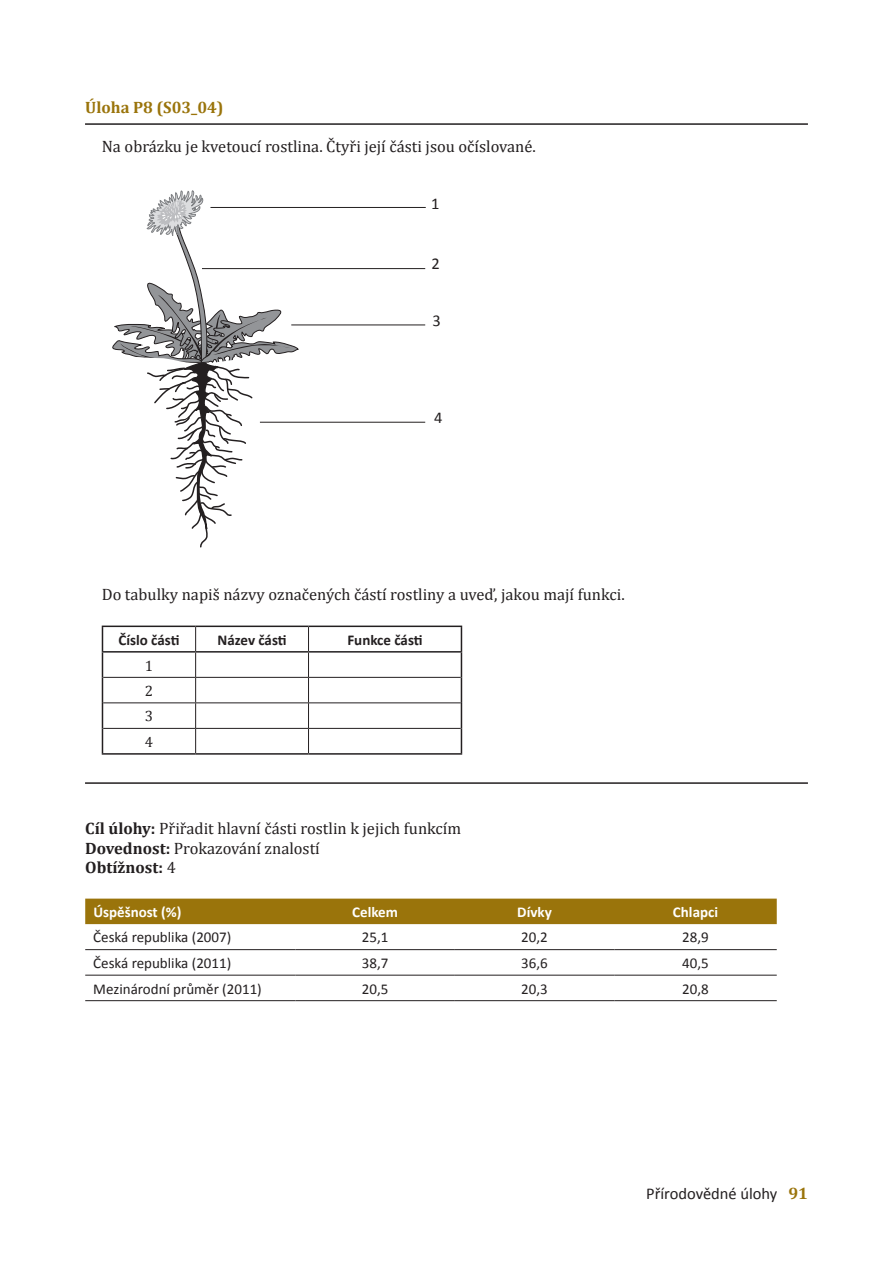
<style>
.page{position:relative;width:893px;height:1263px;background:#fff}
.page>*{position:absolute;margin:0;border:0;box-sizing:border-box;transform-origin:0 0}
.t1{font:16.5px/19.5px "Cambria";color:#231f20}
.t2{font:16.5px "Calibri";color:#231f20}
.t3{font:700 16.5px "Cambria";color:#9a740b}
.t4{font:15px "Calibri";color:#231f20}
.t5{font:700 15px "Calibri";color:#231f20}
.t6{font:700 15px "Calibri";color:#fff}
.t7{font:15px/25.3px "Cambria";color:#231f20;text-align:justify}
.s1{font-weight:700}
.s2{font-family:"Cambria";font-weight:700;color:#9a740b}
</style>
<div class="page">
<hr style="left:102px;top:625px;width:94px;height:2px;background:#231f20">
<hr style="left:196px;top:625px;width:113px;height:2px;background:#231f20">
<hr style="left:309px;top:625px;width:153px;height:2px;background:#231f20">
<hr style="left:102px;top:651px;width:94px;height:2px;background:#231f20">
<hr style="left:196px;top:651px;width:113px;height:2px;background:#231f20">
<hr style="left:309px;top:651px;width:153px;height:2px;background:#231f20">
<hr style="left:103px;top:677px;width:93px;height:1px;background:#231f20">
<hr style="left:196px;top:677px;width:113px;height:1px;background:#231f20">
<hr style="left:309px;top:677px;width:152px;height:1px;background:#231f20">
<hr style="left:103px;top:702px;width:93px;height:1px;background:#231f20">
<hr style="left:196px;top:702px;width:113px;height:1px;background:#231f20">
<hr style="left:309px;top:702px;width:152px;height:1px;background:#231f20">
<svg style="left:102px;top:627px;width:1px;height:126px"></svg>
<hr style="left:103px;top:728px;width:93px;height:1px;background:#231f20">
<hr style="left:102px;top:753px;width:94px;height:2px;background:#231f20">
<svg style="left:195px;top:627px;width:1px;height:126px"></svg>
<hr style="left:196px;top:728px;width:113px;height:1px;background:#231f20">
<hr style="left:196px;top:753px;width:113px;height:2px;background:#231f20">
<svg style="left:308px;top:627px;width:1px;height:126px"></svg>
<svg style="left:461px;top:627px;width:1px;height:126px"></svg>
<hr style="left:309px;top:728px;width:152px;height:1px;background:#231f20">
<hr style="left:309px;top:753px;width:153px;height:2px;background:#231f20">
<div style="left:85px;top:899px;width:692px;height:25px;background:#9a740b"></div>
<hr style="left:85px;top:949px;width:210px;height:1px;background:#231f20">
<hr style="left:295px;top:949px;width:160px;height:1px;background:#231f20">
<hr style="left:455px;top:949px;width:159px;height:1px;background:#231f20">
<hr style="left:614px;top:949px;width:163px;height:1px;background:#231f20">
<hr style="left:85px;top:975px;width:210px;height:1px;background:#231f20">
<hr style="left:295px;top:975px;width:160px;height:1px;background:#231f20">
<hr style="left:455px;top:975px;width:159px;height:1px;background:#231f20">
<hr style="left:614px;top:975px;width:163px;height:1px;background:#231f20">
<hr style="left:85px;top:1000px;width:210px;height:1px;background:#231f20">
<hr style="left:295px;top:1000px;width:160px;height:1px;background:#231f20">
<hr style="left:455px;top:1000px;width:159px;height:1px;background:#231f20">
<hr style="left:614px;top:1000px;width:163px;height:1px;background:#231f20">
<svg style="left:112px;top:190px;width:215px;height:358px"></svg>
<hr style="left:210px;top:207px;width:216px;height:1px;background:#231f20">
<hr style="left:202px;top:268px;width:223px;height:1px;background:#231f20">
<hr style="left:291px;top:325px;width:134px;height:1px;background:#231f20">
<hr style="left:260px;top:422px;width:165px;height:1px;background:#231f20">
<hr style="left:85px;top:782px;width:723px;height:2px;background:#231f20">
<hr style="left:85px;top:123px;width:723px;height:2px;background:#231f20">
<p class="t3" style="left:85px;top:97px;width:140px">Úloha P8 (S03_04)</p>
<p class="t1" style="left:102px;top:136px;width:436px">Na obrázku je kvetoucí rostlina. Čtyři její části jsou očíslované.</p>
<p class="t2" style="left:431px;top:193px;width:10px">1</p>
<p class="t2" style="left:432px;top:254px;width:10px">2</p>
<p class="t2" style="left:432px;top:310px;width:10px">3</p>
<p class="t2" style="left:434px;top:408px;width:10px">4</p>
<p class="t1" style="left:102px;top:585px;width:524px">Do tabulky napiš názvy označených částí rostliny a uveď, jakou mají funkci.</p>
<p class="t5" style="left:119px;top:630px;width:62px">Číslo části</p>
<p class="t5" style="left:218px;top:630px;width:71px">Název části</p>
<p class="t5" style="left:347px;top:630px;width:77px">Funkce části</p>
<p class="t7" style="left:145px;top:653px;width:10px">1<br>2<br>3<br>4</p>
<p class="t1" style="left:85px;top:819px;width:377px"><span class="s1">Cíl úlohy:</span> Přiřadit hlavní části rostlin k jejich funkcím<br><span class="s1">Dovednost:</span> Prokazování znalostí<br><span class="s1">Obtížnost:</span> 4</p>
<p class="t6" style="left:93px;top:903px;width:90px">Úspěšnost (%)</p>
<p class="t6" style="left:352px;top:903px;width:47px">Celkem</p>
<p class="t6" style="left:517px;top:903px;width:36px">Dívky</p>
<p class="t6" style="left:673px;top:903px;width:47px">Chlapci</p>
<p class="t4" style="left:93px;top:928px;width:139px">Česká republika (2007)</p>
<p class="t4" style="left:362px;top:928px;width:28px">25,1</p>
<p class="t4" style="left:521px;top:928px;width:28px">20,2</p>
<p class="t4" style="left:682px;top:928px;width:28px">28,9</p>
<p class="t4" style="left:93px;top:954px;width:139px">Česká republika (2011)</p>
<p class="t4" style="left:362px;top:954px;width:28px">38,7</p>
<p class="t4" style="left:521px;top:954px;width:28px">36,6</p>
<p class="t4" style="left:682px;top:954px;width:28px">40,5</p>
<p class="t4" style="left:93px;top:979px;width:170px">Mezinárodní průměr (2011)</p>
<p class="t4" style="left:362px;top:979px;width:28px">20,5</p>
<p class="t4" style="left:521px;top:979px;width:28px">20,3</p>
<p class="t4" style="left:682px;top:979px;width:28px">20,8</p>
<p class="t2" style="left:646px;top:1183px;width:163px">Přírodovědné úlohy <span class="s2">91</span></p>
</div>
